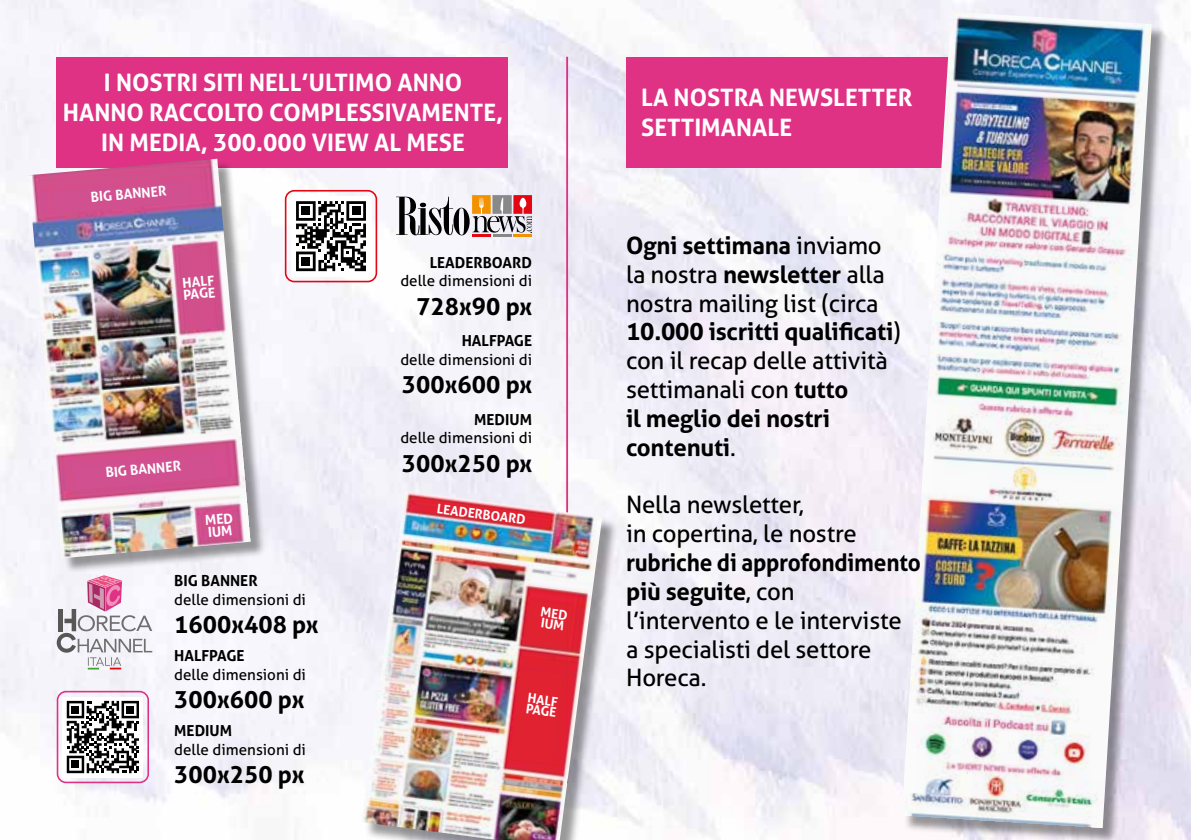
<style>
.page{position:relative;width:1191px;height:840px;background:#fff}
.page>*{position:absolute;margin:0;border:0;box-sizing:border-box;transform-origin:0 0}
.t1{font:24px/28.8px "Aller";letter-spacing:-.01em;color:#000}
.t2{font:700 24px/30px "Aller";color:#fff;text-align:center}
.t3{font:700 23.8px "Aller";color:#000}
.t4{font:15.2px "Aller";color:#000}
.t5{font:700 15.2px "Aller";color:#000}
.t6{font:700 13.8px/11.8px "Aller";color:#fff}
.t7{font:700 13.2px/11px "Aller";color:#fff}
.s1{font-weight:700}
</style>
<div class="page">
<img style="left:0;top:0;width:1191px;height:839px">
<hr style="left:566px;top:57px;width:2px;height:725px;background:#df3285">
<div style="left:364px;top:493px;width:254px;height:346px;background:#000;opacity:.4"></div>
<img style="left:361px;top:490px;width:241px;height:349px">
<svg style="left:57px;top:575px;width:95px;height:94px"></svg>
<div style="left:58px;top:608px;width:5px;height:23px;background:#575756"></div>
<svg style="left:396px;top:195px;width:136px;height:41px"></svg>
<div style="left:57px;top:57px;width:451px;height:110px;background:#df3285"></div>
<div style="left:626px;top:57px;width:451px;height:110px;background:#df3285"></div>
<div style="left:31px;top:161px;width:235px;height:412px;background:#000;opacity:.4"></div>
<img style="left:28px;top:158px;width:223px;height:400px">
<div style="left:285px;top:190px;width:92px;height:92px;border:2px solid #e30613;border-radius:9px"></div>
<div style="left:291px;top:196px;width:80px;height:80px;background:#fff"></div>
<svg style="left:296px;top:201px;width:70px;height:70px"></svg>
<div style="left:57px;top:690px;width:92px;height:92px;border:2px solid #df3285;border-radius:9px"></div>
<div style="left:63px;top:696px;width:80px;height:80px;background:#fff"></div>
<svg style="left:67px;top:700px;width:72px;height:72px"></svg>
<div style="left:904px;top:14px;width:263px;height:825px;background:#000;opacity:.4"></div>
<img style="left:901px;top:12px;width:250px;height:815px">
<p class="t2" style="left:63px;top:67px;width:441px">I NOSTRI SITI NELL’ULTIMO ANNO<br>HANNO RACCOLTO COMPLESSIVAMENTE,<br>IN MEDIA, 300.000 VIEW AL MESE</p>
<p class="t6" style="left:90px;top:191px;width:77px;rotate:-5deg">BIG BANNER</p>
<p class="t6" style="left:182px;top:277px;width:34px;rotate:-5deg">HALF<br>PAGE</p>
<p class="t6" style="left:105px;top:466px;width:77px;rotate:-5deg">BIG BANNER</p>
<p class="t6" style="left:204px;top:514px;width:30px;rotate:-5deg">MED<br>IUM</p>
<p class="t5" style="left:174px;top:571px;width:85px">BIG BANNER</p>
<p class="t4" style="left:174px;top:589px;width:133px">delle dimensioni di</p>
<p class="t3" style="left:174px;top:609px;width:146px">1600x408 px</p>
<p class="t5" style="left:174px;top:646px;width:72px">HALFPAGE</p>
<p class="t4" style="left:174px;top:664px;width:133px">delle dimensioni di</p>
<p class="t3" style="left:174px;top:684px;width:132px">300x600 px</p>
<p class="t5" style="left:174px;top:721px;width:59px">MEDIUM</p>
<p class="t4" style="left:174px;top:739px;width:133px">delle dimensioni di</p>
<p class="t3" style="left:174px;top:759px;width:132px">300x250 px</p>
<p class="t5" style="left:430px;top:253px;width:104px">LEADERBOARD</p>
<p class="t4" style="left:400px;top:271px;width:133px">delle dimensioni di</p>
<p class="t3" style="left:416px;top:291px;width:117px">728x90 px</p>
<p class="t5" style="left:462px;top:331px;width:72px">HALFPAGE</p>
<p class="t4" style="left:400px;top:349px;width:133px">delle dimensioni di</p>
<p class="t3" style="left:402px;top:370px;width:132px">300x600 px</p>
<p class="t5" style="left:474px;top:410px;width:59px">MEDIUM</p>
<p class="t4" style="left:400px;top:428px;width:133px">delle dimensioni di</p>
<p class="t3" style="left:402px;top:448px;width:132px">300x250 px</p>
<p class="t7" style="left:438px;top:503px;width:91px;rotate:7deg">LEADERBOARD</p>
<p class="t7" style="left:541px;top:605px;width:29px;rotate:7deg">MED<br>IUM</p>
<p class="t7" style="left:528px;top:691px;width:32px;rotate:7deg">HALF<br>PAGE</p>
<p class="t2" style="left:641px;top:82px;width:273px;text-align:left">LA NOSTRA NEWSLETTER<br>SETTIMANALE</p>
<p class="t1" style="left:626px;top:231px;width:276px"><span class="s1">Ogni settimana</span> inviamo la nostra <span class="s1">newsletter</span> alla nostra mailing list (circa<br><span class="s1">10.000 iscritti qualificati</span>) con il recap delle attività settimanali con <span class="s1">tutto<br>il meglio dei nostri contenuti</span>.</p>
<p class="t1" style="left:626px;top:490px;width:232px">Nella newsletter,<br>in copertina, le nostre</p>
<p class="t1" style="left:626px;top:547px;width:296px"><span class="s1">rubriche di approfondimento più seguite</span>, con l’intervento e le interviste<br>a specialisti del settore<br>Horeca.</p>
</div>
